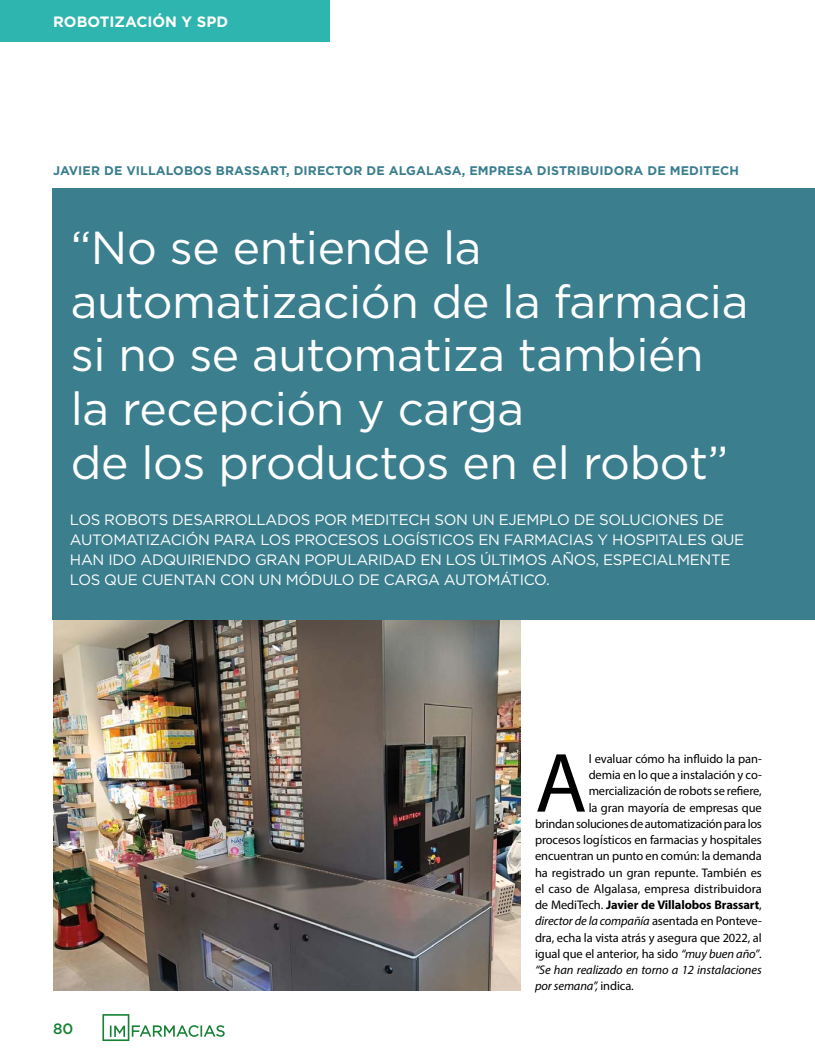
<style>
.page{position:relative;width:815px;height:1063px;background:#fff}
.page>*{position:absolute;margin:0;border:0;box-sizing:border-box;transform-origin:0 0}
.t1{font:84.88px "Myriad Pro";color:#000}
.t2{font:46.25px/53.8px "Gotham";letter-spacing:-.01em;color:#fff}
.t3{font:15px/20px "Gotham";letter-spacing:-.02em;color:#fff}
.t4{font:700 15px "Gotham";color:#fff}
.t5{font:500 15px "Gotham";color:#178236}
.t6{font:12.5px "Myriad Pro";letter-spacing:-.01em;color:#000}
.t7{font:italic 12.5px "Myriad Pro";letter-spacing:-.005em;color:#000}
.t8{font:700 12.5px "Gotham";letter-spacing:.01em;color:#3b7e8e}
.t9{font:700 12.5px "Myriad Pro";letter-spacing:-.01em;color:#000}
.s1{font-family:"Arial Unicode MS"}
.s2{font-weight:400}
.s3{font-style:normal}
.s4{font-style:italic}
</style>
<div class="page">
<div style="left:0;top:0;width:330px;height:41px;background:#2fb5b0"></div>
<svg style="left:102px;top:1014px;width:123px;height:27px"></svg>
<img style="left:53px;top:620px;width:468px;height:370px">
<div style="left:52px;top:189px;width:763px;height:431px;background:#3b7e8e"></div>
<p class="t4" style="left:53px;top:13px;width:177px">ROBOTIZACIÓN Y SPD</p>
<p class="t8" style="left:53px;top:163px;width:687px">JAVIER DE VILLALOBOS BRASSART, DIRECTOR DE ALGALASA, EMPRESA DISTRIBUIDORA DE MEDITECH</p>
<h2 class="t2" style="left:71px;top:220px;width:679px">“No se entiende la automatización de la farmacia si no se automatiza también la recepción y carga<br>de los productos en el robot”</h2>
<p class="t3" style="left:70px;top:510px;width:676px">LOS ROBOTS DESARROLLADOS POR MEDITECH SON UN EJEMPLO DE SOLUCIONES DE AUTOMATIZACIÓN PARA LOS PROCESOS LOGÍSTICOS EN FARMACIAS Y HOSPITALES QUE HAN IDO ADQUIRIENDO GRAN POPULARIDAD EN LOS ÚLTIMOS AÑOS, ESPECIALMENTE LOS QUE CUENTAN CON UN MÓDULO DE CARGA AUTOMÁTICO.</p>
<p class="t5" style="left:53px;top:1018px;width:22px">80</p>
<h1 class="t1" style="left:535px;top:731px;width:53px">A</h1>
<p class="t6" style="left:589px;top:751px;width:175px">l evaluar cómo ha influido la pan-</p>
<p class="t6" style="left:589px;top:767px;width:175px">demia en lo que a instalación y co-</p>
<p class="t6" style="left:589px;top:783px;width:175px">mercialización de robots se refiere,</p>
<p class="t6" style="left:589px;top:800px;width:175px">la gran mayoría de empresas que</p>
<p class="t6" style="left:535px;top:816px;width:228px">brindan soluciones de automatización para los</p>
<p class="t6" style="left:535px;top:832px;width:228px">procesos log<span class="s1">í</span>sticos en farmacias y hospitales</p>
<p class="t6" style="left:535px;top:848px;width:228px">encuentran un punto en común: la demanda</p>
<p class="t6" style="left:535px;top:865px;width:228px">ha registrado un gran repunte. También es</p>
<p class="t6" style="left:535px;top:881px;width:228px">el caso de Algalasa, empresa distribuidora</p>
<p class="t9" style="left:535px;top:897px;width:228px"><span class="s2">de MediTech.</span> Javier de Villalobos Brassart<span class="s2">,</span></p>
<p class="t7" style="left:535px;top:913px;width:228px">director de la compañía <span class="s3">asentada en Ponteve-</span></p>
<p class="t6" style="left:535px;top:930px;width:228px">dra, echa la vista atrás y asegura que 2022, al</p>
<p class="t6" style="left:535px;top:946px;width:228px">igual que el anterior, ha sido <span class="s4">“muy buen año”</span>.</p>
<p class="t7" style="left:535px;top:962px;width:228px">“Se han realizado en torno a 12 instalaciones</p>
<p class="t7" style="left:535px;top:978px;width:100px">por semana”, <span class="s3">indica.</span></p>
</div>
